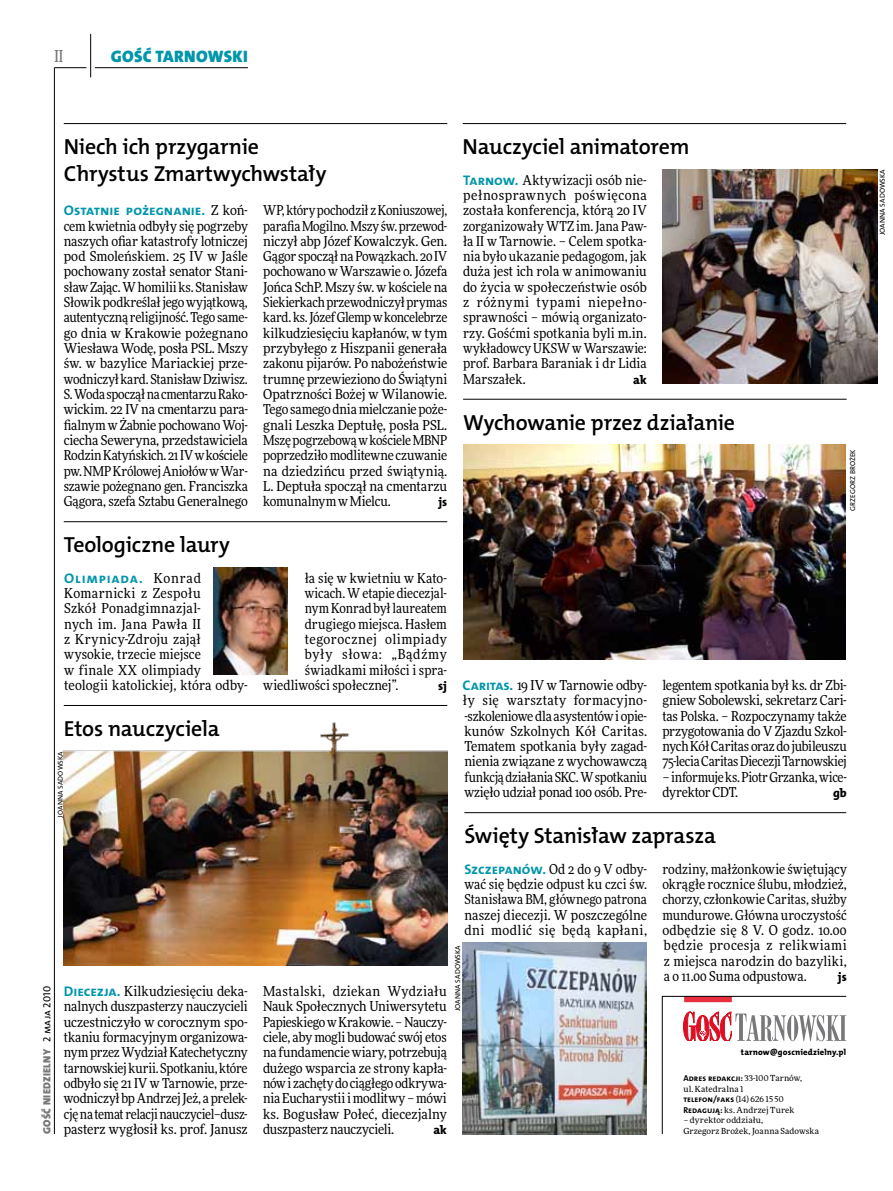
<style>
.page{position:relative;width:893px;height:1191px;background:#fff}
.page>*{position:absolute;margin:0;border:0;box-sizing:border-box;transform-origin:0 0}
.t1{font:21.9px/26.7px "The Mix HP6 Se Bld";letter-spacing:-.01em;color:#000}
.t2{font:16.65px "The Mix HP9 Blk";letter-spacing:.02em;color:#0096aa}
.t3{font:500 16.5px "Freeday Narrow";color:#787779;scale:.9 1}
.t4{font:13.95px "The Mix HP7 Bld";letter-spacing:.005em;color:#0096aa}
.t5{font:13.95px "The Mix HP7 Bld";letter-spacing:.05em;color:#0096aa}
.t6{font:13.65px/15.3px "Freeday Narrow News";color:#000;text-align:justify}
.t7{font:13.65px/15.3px "Freeday Narrow News";letter-spacing:-.02em;color:#000}
.t8{font:13.65px "Freeday Narrow News";letter-spacing:.035em;color:#000}
.t9{font:13.65px "Freeday Narrow News";letter-spacing:.05em;color:#000}
.t10{font:12.3px "The Mix HP8 Ex Bld";letter-spacing:-.005em;color:#000}
.t11{font:10.5px "The Mix HP9 Blk";letter-spacing:.025em;color:#787779}
.t12{font:8.55px "The Mix HP7 Bld";letter-spacing:.005em;color:#000}
.t13{font:8.55px "The Mix HP8 Ex Bld";letter-spacing:.015em;color:#000}
.t14{font:8.4px/10.5px "Freeday News";letter-spacing:.01em;color:#000}
.t15{font:7.2px "The Mix HP5 Plain";letter-spacing:.015em;color:#000}
.s1{font-family:"Freeday Narrow News";font-size:13.65px;color:#000}
.s2{font-family:"The Mix HP7 Bld";font-size:13.95px;color:#0096aa}
.s3{font-family:"The Mix HP5 Plain";color:#000}
.s4{font-family:"Freeday News";font-size:8.4px}
.s5{font-family:"The Mix HP7 Bld";font-size:8.55px}
</style>
<div class="page">
<hr style="left:54px;top:67px;width:1px;height:1067px;background:#000">
<hr style="left:90px;top:34px;width:1px;height:43px;background:#000">
<hr style="left:54px;top:67px;width:32px;height:1px;background:#000">
<hr style="left:95px;top:67px;width:153px;height:1px;background:#000">
<hr style="left:64px;top:521px;width:383px;height:1px;background:#000">
<hr style="left:464px;top:812px;width:382px;height:1px;background:#000">
<img style="left:214px;top:567px;width:74px;height:107px">
<img style="left:463px;top:942px;width:184px;height:192px">
<img style="left:64px;top:722px;width:383px;height:243px">
<img style="left:662px;top:169px;width:215px;height:214px">
<img style="left:463px;top:445px;width:383px;height:214px">
<hr style="left:463px;top:123px;width:383px;height:1px;background:#000">
<hr style="left:463px;top:399px;width:384px;height:1px;background:#000">
<svg style="left:662px;top:996px;width:185px;height:138px"></svg>
<hr style="left:64px;top:123px;width:383px;height:1px;background:#000">
<hr style="left:64px;top:705px;width:383px;height:1px;background:#000">
<p class="t3" style="left:54px;top:46px;width:11px">II</p>
<p class="t2" style="left:111px;top:46px;width:138px">GOŚĆ TARNOWSKI</p>
<h1 class="t1" style="left:64px;top:133px;width:264px">Niech ich przygarnie<br>Chrystus Zmartwychwstały</h1>
<p class="t4" style="left:64px;top:201px;width:186px">Ostatnie pożegnanie. <span class="s1">Z koń-</span></p>
<p class="t6" style="left:64px;top:218px;width:186px">cem kwietnia odbyły się pogrzeby naszych ofiar katastrofy lotniczej pod Smoleńskiem. 25 IV w Jaśle pochowany został senator Stani&shy;sław Zając. W homilii ks. Stanisław Słowik podkreślał jego wyjątkową, autentyczną religijność. Tego same&shy;go dnia w Krakowie pożegnano Wiesława Wodę, posła PSL. Mszy św. w bazylice Mariackiej prze&shy;wodniczył kard. Stanisław Dziwisz.<br>S. Woda spoczął na cmentarzu Rako&shy;wickim. 22 IV na cmentarzu para&shy;fialnym w Żabnie pochowano Woj&shy;ciecha Seweryna, przedstawiciela Rodzin Katyńskich. 21 IV w kościele pw. NMP Królowej Aniołów w War&shy;szawie pożegnano gen. Franciszka Gągora, szefa Sztabu Generalnego</p>
<p class="t6" style="left:263px;top:202px;width:186px">WP, który pochodził z Koniuszowej, parafia Mogilno. Mszy św. przewod&shy;niczył abp Józef Kowalczyk. Gen.<br>Gągor spoczął na Powązkach. 20 IV pochowano w Warszawie o. Józefa Jońca SchP. Mszy św. w kościele na Siekierkach przewodniczył prymas kard. ks. Józef Glemp w koncelebrze kilkudziesięciu kapłanów, w tym przybyłego z Hiszpanii generała zakonu pijarów. Po nabożeństwie trumnę przewieziono do Świątyni Opatrzności Bożej w Wilanowie.<br>Tego samego dnia mielczanie poże&shy;gnali Leszka Deptułę, posła PSL.<br>Mszę pogrzebową w kościele MBNP poprzedziło modlitewne czuwanie na dziedzińcu przed świątynią.<br>L. Deptuła spoczął na cmentarzu komunalnym w Mielcu.</p>
<p class="t10" style="left:439px;top:494px;width:10px">js</p>
<h1 class="t1" style="left:463px;top:133px;width:229px">Nauczyciel animatorem</h1>
<p class="t6" style="left:463px;top:172px;width:185px"><span class="s2">Tarnow.</span> Aktywizacji osób nie&shy;pełnosprawnych poświęcona została konferencja, którą 20 IV zorganizowały WTZ im. Jana Paw&shy;ła II w Tarnowie. – Celem spotka&shy;nia było ukazanie pedagogom, jak duża jest ich rola w animowaniu do życia w społeczeństwie osób z różnymi typami niepełno&shy;sprawności – mówią organizato&shy;rzy. Gośćmi spotkania byli m.in. wykładowcy UKSW w Warszawie: prof. Barbara Baraniak i dr Lidia Marszałek.</p>
<p class="t10" style="left:633px;top:371px;width:15px">ak</p>
<h1 class="t1" style="left:463px;top:409px;width:274px">Wychowanie przez działanie</h1>
<p class="t15" style="left:848px;top:511px;width:63px;rotate:-90deg">Grzegorz Brożek</p>
<h1 class="t1" style="left:64px;top:531px;width:168px">Teologiczne laury</h1>
<p class="t5" style="left:64px;top:569px;width:138px">Olimpiada. <span class="s1">Konrad</span></p>
<p class="t6" style="left:64px;top:585px;width:185px;text-align:left">Komarnicki z Zespołu<br>Szkół Ponadgimnazjal-<br>nych im. Jana Pawła II<br>z Krynicy-Zdroju zajął wysokie, trzecie miejsce<br>w finale XX olimpiady teologii katolickiej, która odby-</p>
<h1 class="t1" style="left:64px;top:715px;width:157px">Etos nauczyciela</h1>
<p class="t15" style="left:56px;top:817px;width:68px;rotate:-90deg">Joanna Sadowska</p>
<p class="t6" style="left:305px;top:570px;width:144px">ła się w kwietniu w Kato-</p>
<p class="t6" style="left:305px;top:585px;width:144px">wicach. W etapie diecezjal-</p>
<p class="t6" style="left:305px;top:600px;width:144px">nym Konrad był laureatem</p>
<p class="t6" style="left:305px;top:616px;width:144px">drugiego miejsca. Hasłem</p>
<p class="t8" style="left:305px;top:630px;width:144px">tegorocznej olimpiady</p>
<p class="t9" style="left:305px;top:646px;width:144px">były słowa: „Bądźmy</p>
<p class="t6" style="left:305px;top:662px;width:144px">świadkami miłości i spra-</p>
<p class="t6" style="left:263px;top:677px;width:137px">wiedliwości społecznej”.</p>
<p class="t10" style="left:438px;top:678px;width:10px">sj</p>
<p class="t11" style="left:40px;top:1134px;width:149px;rotate:-90deg">GOŚĆ NIEDZIELNY <span class="s3">2 maja 2010</span></p>
<p class="t6" style="left:64px;top:983px;width:185px"><span class="s2">Diecezja.</span> Kilkudziesięciu deka&shy;nalnych duszpasterzy nauczycieli uczestniczyło w corocznym spo&shy;tkaniu formacyjnym organizowa&shy;nym przez Wydział Katechetyczny tarnowskiej kurii. Spotkaniu, które odbyło się 21 IV w Tarnowie, prze&shy;wodniczył bp Andrzej Jeż, a prelek&shy;cję na temat relacji nauczyciel–dusz&shy;pasterz wygłosił ks. prof. Janusz</p>
<p class="t6" style="left:263px;top:983px;width:185px">Mastalski, dziekan Wydziału Nauk Społecznych Uniwersytetu Papieskiego w Krakowie. – Nauczy&shy;ciele, aby mogli budować swój etos na fundamencie wiary, potrzebują dużego wsparcia ze strony kapła&shy;nów i zachęty do ciągłego odkrywa&shy;nia Eucharystii i modlitwy – mówi ks. Bogusław Połeć, diecezjalny duszpasterz nauczycieli.</p>
<p class="t10" style="left:433px;top:1122px;width:15px">ak</p>
<p class="t6" style="left:463px;top:677px;width:186px"><span class="s2">Caritas.</span> 19 IV w Tarnowie odby&shy;ły się warsztaty formacyjno--szkoleniowe dla asystentów i opie&shy;kunów Szkolnych Kół Caritas.<br>Tematem spotkania były zagad&shy;nienia związane z wychowawczą funkcją działania SKC. W spotkaniu wzięło udział ponad 100 osób. Pre-</p>
<p class="t6" style="left:662px;top:677px;width:186px">legentem spotkania był ks. dr Zbi&shy;gniew Sobolewski, sekretarz Cari&shy;tas Polska. – Rozpoczynamy także przygotowania do V Zjazdu Szkol&shy;nych Kół Caritas oraz do jubileuszu 75-lecia Caritas Diecezji Tarnowskiej</p>
<p class="t7" style="left:662px;top:769px;width:186px">– informuje ks. Piotr Grzanka, wice&shy;dyrektor CDT.</p>
<p class="t10" style="left:833px;top:785px;width:15px">gb</p>
<h1 class="t1" style="left:464px;top:822px;width:253px">Święty Stanisław zaprasza</h1>
<p class="t6" style="left:464px;top:861px;width:184px"><span class="s2">Szczepanów.</span> Od 2 do 9 V odby&shy;wać się będzie odpust ku czci św.<br>Stanisława BM, głównego patrona naszej diecezji. W poszczególne dni modlić się będą kapłani,</p>
<p class="t6" style="left:662px;top:861px;width:186px">rodziny, małżonkowie świętujący okrągłe rocznice ślubu, młodzież, chorzy, członkowie Caritas, służby mundurowe. Główna uroczystość odbędzie się 8 V. O godz. 10.00 będzie procesja z relikwiami z miejsca narodzin do bazyliki, a o 11.00 Suma odpustowa.</p>
<p class="t15" style="left:453px;top:1011px;width:68px;rotate:-90deg">Joanna Sadowska</p>
<p class="t10" style="left:838px;top:968px;width:10px">js</p>
<p class="t13" style="left:741px;top:1046px;width:107px">tarnow@goscniedzielny.pl</p>
<p class="t12" style="left:683px;top:1073px;width:120px">Adres redakcji: <span class="s4">33-100 Tarnów,</span></p>
<p class="t14" style="left:683px;top:1083px;width:62px">ul. Katedralna 1</p>
<p class="t12" style="left:683px;top:1094px;width:102px">telefon/faks <span class="s4">(14) 626 15 50</span></p>
<p class="t14" style="left:683px;top:1104px;width:113px"><span class="s5">Redagują:</span> ks. Andrzej Turek</p>
<p class="t14" style="left:683px;top:1115px;width:137px">– dyrektor oddziału,<br>Grzegorz Brożek, Joanna Sadowska</p>
<p class="t15" style="left:878px;top:235px;width:68px;rotate:-90deg">Joanna Sadowska</p>
</div>
